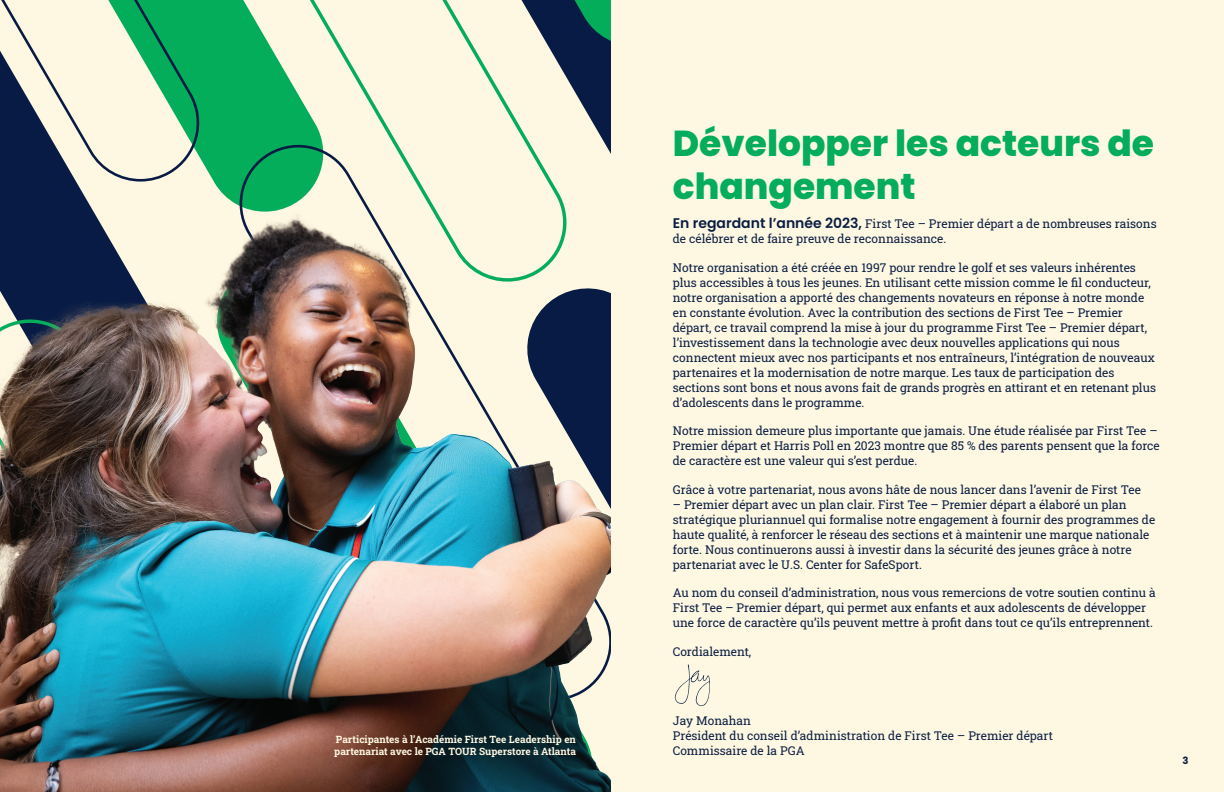
<style>
.page{position:relative;width:1224px;height:792px;background:#fff}
.page>*{position:absolute;margin:0;border:0;box-sizing:border-box;transform-origin:0 0}
.t1{font:800 36px/43.2px "Poppins";color:#03ad59}
.t2{font:12px/15px "Roboto Slab";color:#0b1e42}
.t3{font:700 10px/12px "Roboto Slab";color:#fef8e3}
.t4{font:700 10px "Poppins";color:#0b1e42}
.s1{font-family:"Poppins";font-weight:600;font-size:14px}
</style>
<div class="page">
<svg style="left:576px;top:46px;width:36px;height:85px;background:#2e3e5d"></svg>
<svg style="left:267px;top:0;width:309px;height:131px;background:#dcead0"></svg>
<svg style="left:0;top:0;width:267px;height:131px;background:#80c79c"></svg>
<svg style="left:309px;top:0;width:303px;height:46px;background:#b9c8b8"></svg>
<img style="left:0;top:131px;width:612px;height:661px">
<div style="left:612px;top:0;width:612px;height:792px;background:#fef8e3"></div>
<svg style="left:675px;top:664px;width:35px;height:42px"></svg>
<p class="t3" style="left:334px;top:733px;width:243px">Participantes à l’Académie First Tee Leadership en partenariat avec le PGA TOUR Superstore à Atlanta</p>
<h1 class="t1" style="left:673px;top:122px;width:483px">Développer les acteurs de changement</h1>
<p class="t2" style="left:673px;top:216px;width:485px"><span class="s1">En regardant l’année 2023,</span> First Tee – Premier départ a de nombreuses raisons de célébrer et de faire preuve de reconnaissance.</p>
<p class="t2" style="left:673px;top:260px;width:485px">Notre organisation a été créée en 1997 pour rendre le golf et ses valeurs inhérentes plus accessibles à tous les jeunes. En utilisant cette mission comme le fil conducteur, notre organisation a apporté des changements novateurs en réponse à notre monde en constante évolution. Avec la contribution des sections de First Tee – Premier départ, ce travail comprend la mise à jour du programme First Tee – Premier départ, l’investissement dans la technologie avec deux nouvelles applications qui nous connectent mieux avec nos participants et nos entraîneurs, l’intégration de nouveaux partenaires et la modernisation de notre marque. Les taux de participation des sections sont bons et nous avons fait de grands progrès en attirant et en retenant plus d’adolescents dans le programme.</p>
<p class="t2" style="left:673px;top:423px;width:488px">Notre mission demeure plus importante que jamais. Une étude réalisée par First Tee –<br>Premier départ et Harris Poll en 2023 montre que 85 % des parents pensent que la force de caractère est une valeur qui s’est perdue.</p>
<p class="t2" style="left:673px;top:482px;width:470px">Grâce à votre partenariat, nous avons hâte de nous lancer dans l’avenir de First Tee</p>
<p class="t2" style="left:673px;top:497px;width:484px">– Premier départ avec un plan clair. First Tee – Premier départ a élaboré un plan stratégique pluriannuel qui formalise notre engagement à fournir des programmes de haute qualité, à renforcer le réseau des sections et à maintenir une marque nationale forte. Nous continuerons aussi à investir dans la sécurité des jeunes grâce à notre partenariat avec le U.S. Center for SafeSport.</p>
<p class="t2" style="left:673px;top:585px;width:484px">Au nom du conseil d’administration, nous vous remercions de votre soutien continu à<br>First Tee – Premier départ, qui permet aux enfants et aux adolescents de développer une force de caractère qu’ils peuvent mettre à profit dans tout ce qu’ils entreprennent.</p>
<p class="t2" style="left:673px;top:644px;width:80px">Cordialement,</p>
<p class="t2" style="left:673px;top:713px;width:382px">Jay Monahan<br>Président du conseil d’administration de First Tee – Premier départ<br>Commissaire de la PGA</p>
<p class="t4" style="left:1183px;top:755px;width:8px">3</p>
</div>
